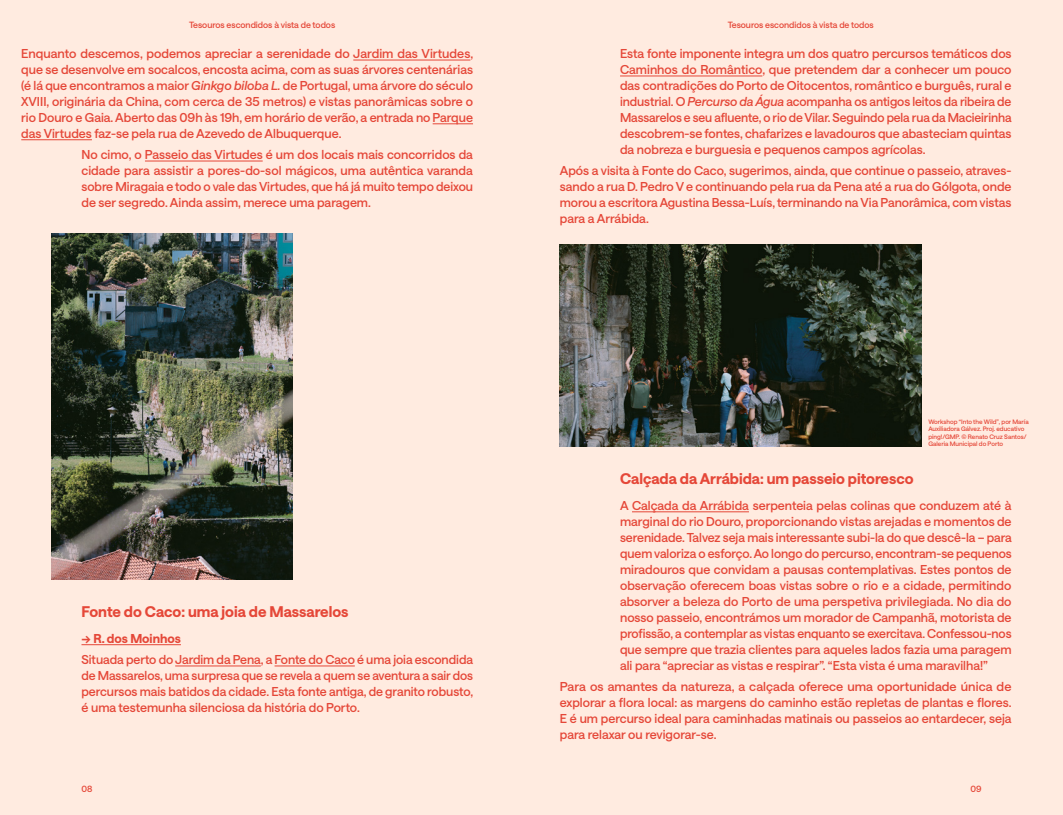
<style>
.page{position:relative;width:1063px;height:815px;background:#fff}
.page>*{position:absolute;margin:0;border:0;box-sizing:border-box;transform-origin:0 0}
.Paragraph_Style_1{font:700 15px "Saans TRIAL";color:#e54738}
.Paragraph_Style_1-2{font:500 12.5px/16px "Saans TRIAL";color:#e54738;text-align:justify}
.Paragraph_Style_1-3{font:700 12.5px "Saans TRIAL";color:#e54738}
.t1{font:500 8.75px "Saans TRIAL";color:#e54738}
.t2{font:500 6.25px/7.5px "Saans TRIAL";color:#e54738}
.s1{font-style:italic}
.s2{font-family:"Saans"}
</style>
<div class="page">
<div style="left:531px;top:0;width:532px;height:815px;background:#ffebe0"></div>
<div style="left:0;top:0;width:531px;height:815px;background:#ffebe0"></div>
<hr style="left:353px;top:60px;width:117px;height:1px;background:#e54738">
<hr style="left:433px;top:123px;width:40px;height:1px;background:#e54738">
<hr style="left:21px;top:139px;width:71px;height:1px;background:#e54738">
<hr style="left:145px;top:161px;width:118px;height:1px;background:#e54738">
<hr style="left:81px;top:644px;width:100px;height:1px;background:#e54738">
<hr style="left:175px;top:666px;width:86px;height:1px;background:#e54738">
<hr style="left:275px;top:666px;width:80px;height:1px;background:#e54738">
<hr style="left:620px;top:76px;width:142px;height:1px;background:#e54738">
<hr style="left:632px;top:511px;width:117px;height:1px;background:#e54738">
<img style="left:51px;top:234px;width:241px;height:345px">
<img style="left:560px;top:244px;width:361px;height:202px">
<p class="t1" style="left:189px;top:18px;width:148px">Tesouros escondidos à vista de todos</p>
<p class="t1" style="left:728px;top:18px;width:148px">Tesouros escondidos à vista de todos</p>
<p class="Paragraph_Style_1-2" style="left:21px;top:45px;width:453px">Enquanto descemos, podemos apreciar a serenidade do Jardim das Virtudes, que se desenvolve em socalcos, encosta acima, com as suas árvores centenárias (é lá que encontramos a maior <span class="s1">Ginkgo biloba L.</span> de Portugal, uma árvore do século XVIII, originária da China, com cerca de 35 metros) e vistas panorâmicas sobre o rio Douro e Gaia. Aberto das 09h às 19h, em horário de verão, a entrada no Parque das Virtudes faz-se pela rua de Azevedo de Albuquerque.</p>
<p class="Paragraph_Style_1-2" style="left:81px;top:146px;width:393px">No cimo, o Passeio das Virtudes é um dos locais mais concorridos da cidade para assistir a pores-do-sol mágicos, uma autêntica varanda sobre Miragaia e todo o vale das Virtudes, que há já muito tempo deixou de ser segredo. Ainda assim, merece uma paragem.</p>
<p class="Paragraph_Style_1-2" style="left:620px;top:45px;width:393px">Esta fonte imponente integra um dos quatro percursos temáticos dos Caminhos do Romântico, que pretendem dar a conhecer um pouco das contradições do Porto de Oitocentos, romântico e burguês, rural e industrial. O <span class="s1">Percurso da Água</span> acompanha os antigos leitos da ribeira de Massarelos e seu afluente, o rio de Vilar. Seguindo pela rua da Macieirinha descobrem-se fontes, chafarizes e lavadouros que abasteciam quintas da nobreza e burguesia e pequenos campos agrícolas.</p>
<p class="Paragraph_Style_1-2" style="left:560px;top:162px;width:453px">Após a visita à Fonte do Caco, sugerimos, ainda, que continue o passeio, atraves&shy;sando a rua D. Pedro V e continuando pela rua da Pena até a rua do Gólgota, onde morou a escritora Agustina Bessa-Luís, terminando na Via Panorâmica, com vistas para a Arrábida.</p>
<p class="Paragraph_Style_1" style="left:82px;top:600px;width:268px">Fonte do Caco: uma joia de Massarelos</p>
<p class="Paragraph_Style_1-3" style="left:81px;top:629px;width:101px">→ R. dos Moinhos</p>
<p class="Paragraph_Style_1-2" style="left:81px;top:651px;width:393px">Situada perto do Jardim da Pena, a Fonte do Caco é uma joia escondida de Massarelos, uma surpresa que se revela a quem se aventura a sair dos percursos mais batidos da cidade. Esta fonte antiga, de granito robusto, é uma testemunha silenciosa da história do Porto.</p>
<p class="Paragraph_Style_1" style="left:620px;top:467px;width:295px">Calçada da Arrábida: um passeio pitoresco</p>
<p class="t2" style="left:928px;top:417px;width:102px">Workshop <span class="s2">“</span>Into the Wild<span class="s2">”</span>, por María Auxiliadora Gálvez. Proj. educativo ping!/GMP. © Renato Cruz Santos/ Galeria Municipal do Porto</p>
<p class="Paragraph_Style_1-2" style="left:620px;top:497px;width:393px">A Calçada da Arrábida serpenteia pelas colinas que conduzem até à marginal do rio Douro, proporcionando vistas arejadas e momentos de serenidade. Talvez seja mais interessante subi-la do que descê-la – para quem valoriza o esforço. Ao longo do percurso, encontram-se pequenos miradouros que convidam a pausas contemplativas. Estes pontos de observação oferecem boas vistas sobre o rio e a cidade, permitindo absorver a beleza do Porto de uma perspetiva privilegiada. No dia do nosso passeio, encontrámos um morador de Campanhã, motorista de profissão, a contemplar as vistas enquanto se exercitava. Confessou-nos que sempre que trazia clientes para aqueles lados fazia uma paragem ali para “apreciar as vistas e respirar”. “Esta vista é uma maravilha!”</p>
<p class="Paragraph_Style_1-2" style="left:560px;top:677px;width:453px">Para os amantes da natureza, a calçada oferece uma oportunidade única de explorar a flora local: as margens do caminho estão repletas de plantas e flores.<br>E é um percurso ideal para caminhadas matinais ou passeios ao entardecer, seja para relaxar ou revigorar-se.</p>
<p class="t1" style="left:81px;top:782px;width:12px">08</p>
<p class="t1" style="left:970px;top:782px;width:13px">09</p>
</div>
